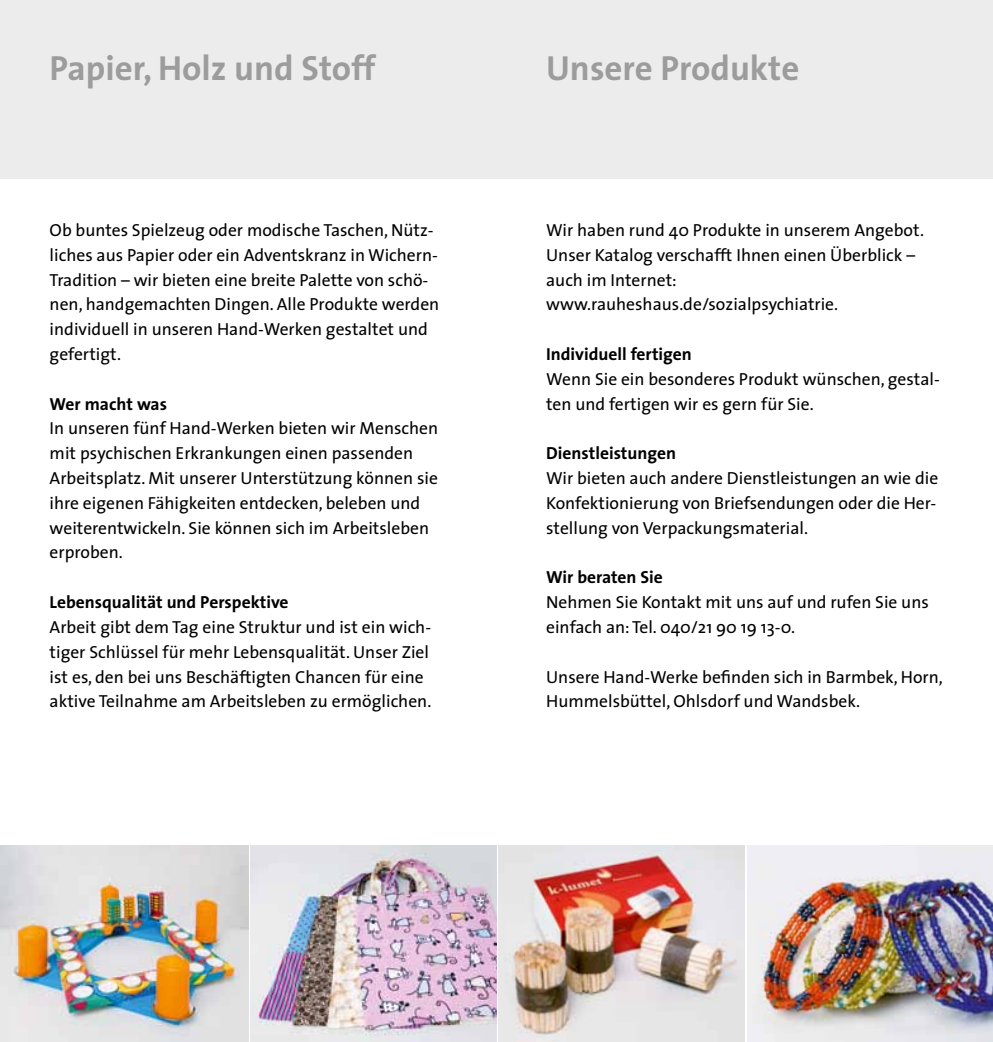
<style>
.page{position:relative;width:993px;height:1042px;background:#fff}
.page>*{position:absolute;margin:0;border:0;box-sizing:border-box;transform-origin:0 0}
.t1{font:700 35px "The Sans";color:#9c9c9d}
.t2{font:17.5px/24.8px "The Sans";color:#000}
.t3{font:700 17.5px "The Sans";color:#000}
</style>
<div class="page">
<div style="left:0;top:0;width:992px;height:179px;background:#ececec"></div>
<img style="left:747px;top:845px;width:245px;height:197px">
<img style="left:251px;top:845px;width:245px;height:197px">
<img style="left:499px;top:845px;width:245px;height:197px">
<img style="left:0;top:845px;width:248px;height:197px">
<h1 class="t1" style="left:50px;top:39px;width:327px">Papier, Holz und Stoff</h1>
<h1 class="t1" style="left:546px;top:39px;width:255px">Unsere Produkte</h1>
<p class="t2" style="left:50px;top:217px;width:391px">Ob buntes Spielzeug oder modische Taschen, Nütz&shy;liches aus Papier oder ein Adventskranz in Wichern-Tradition – wir bieten eine breite Palette von schö&shy;nen, handgemachten Dingen. Alle Produkte werden individuell in unseren Hand-Werken gestaltet und gefertigt.</p>
<p class="t3" style="left:50px;top:389px;width:119px">Wer macht was</p>
<p class="t2" style="left:50px;top:415px;width:390px">In unseren fünf Hand-Werken bieten wir Menschen mit psychischen Erkrankungen einen passenden Arbeitsplatz. Mit unserer Unterstützung können sie ihre eigenen Fähigkeiten entdecken, beleben und weiterentwickeln. Sie können sich im Arbeitsleben erproben.</p>
<p class="t3" style="left:50px;top:587px;width:240px">Lebensqualität und Perspektive</p>
<p class="t2" style="left:50px;top:614px;width:383px">Arbeit gibt dem Tag eine Struktur und ist ein wich&shy;tiger Schlüssel für mehr Lebensqualität. Unser Ziel ist es, den bei uns Beschäftigten Chancen für eine aktive Teilnahme am Arbeitsleben zu ermöglichen.</p>
<p class="t2" style="left:546px;top:217px;width:379px">Wir haben rund 40 Produkte in unserem Angebot.<br>Unser Katalog verschafft Ihnen einen Überblick – auch im Internet: www.rauheshaus.de/sozialpsychiatrie.</p>
<p class="t3" style="left:546px;top:339px;width:147px">Individuell fertigen</p>
<p class="t2" style="left:546px;top:366px;width:395px">Wenn Sie ein besonderes Produkt wünschen, gestal&shy;ten und fertigen wir es gern für Sie.</p>
<p class="t3" style="left:546px;top:439px;width:131px">Dienstleistungen</p>
<p class="t2" style="left:546px;top:465px;width:393px;text-align:justify">Wir bieten auch andere Dienstleistungen an wie die Konfektionierung von Briefsendungen oder die Her&shy;stellung von Verpackungsmaterial.</p>
<p class="t3" style="left:546px;top:563px;width:118px">Wir beraten Sie</p>
<p class="t2" style="left:546px;top:589px;width:384px">Nehmen Sie Kontakt mit uns auf und rufen Sie uns einfach an: Tel. 040/21 90 19 13-0.</p>
<p class="t2" style="left:546px;top:664px;width:398px">Unsere Hand-Werke befinden sich in Barmbek, Horn,<br>Hummelsbüttel, Ohlsdorf und Wandsbek.</p>
</div>
